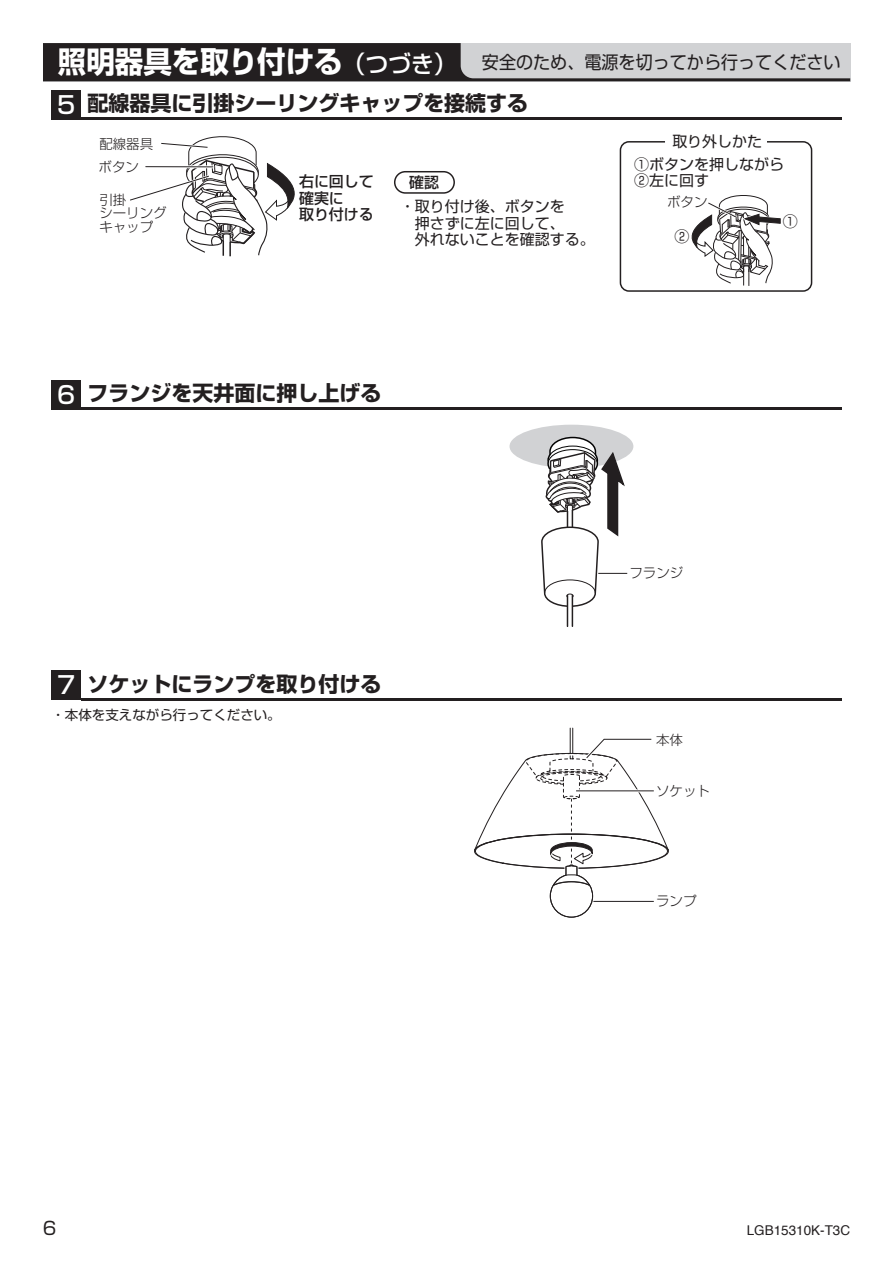
<style>
.page{position:relative;width:893px;height:1263px;background:#fff}
.page>*{position:absolute;margin:0;border:0;box-sizing:border-box;transform-origin:0 0}
.t1{font:21px "Shin Go Pro Bold 90 msp RKSJ H";color:#231f20}
.t2{font:18px "Shin Go Pro Regular 90 msp RKSJ H";color:#231f20;scale:.95 1}
.t3{font:18px "Shin Go Pro Regular 90 msp RKSJ H";color:#231f20}
.t4{font:15px/16.5px "Shin Go Pro Regular 90 msp RKSJ H";color:#231f20}
.t5{font:15px/16.5px "Shin Go Pro Medium 90 msp RKSJ H";color:#231f20}
.t6{font:13.5px/13.5px "Shin Go Pro Light 90 msp RKSJ H";color:#231f20}
.t7{font:13.5px "Shin Go Pro Regular 90 msp RKSJ H";color:#231f20}
.t8{font:13.5px "Helvetica";color:#231f20}
.s1{font-family:"Shin Go Pro Bold 90 msp RKSJ H";font-size:30px;color:#fff}
.s2{font-family:"Shin Go Pro Medium 90 msp RKSJ H";font-size:24px;color:#fff}
</style>
<div class="page">
<svg style="left:43px;top:43px;width:807px;height:38px;background:#716f70"></svg>
<div style="left:509px;top:425px;width:124px;height:43px;background:#d1d2d4;border-radius:50%"></div>
<hr style="left:567px;top:595px;width:1px;height:31px;background:#231f20">
<hr style="left:572px;top:595px;width:1px;height:31px;background:#231f20">
<svg style="left:541px;top:436px;width:86px;height:174px"></svg>
<div style="left:51px;top:380px;width:30px;height:30px;background:#231f20"></div>
<hr style="left:81px;top:408px;width:761px;height:2px;background:#231f20">
<div style="left:51px;top:670px;width:30px;height:30px;background:#231f20"></div>
<hr style="left:81px;top:698px;width:761px;height:2px;background:#231f20">
<div style="left:394px;top:171px;width:61px;height:23px;border:1px solid #231f20;border-radius:11px"></div>
<div style="left:620px;top:141px;width:192px;height:151px;border:1px solid #231f20;border-radius:8px"></div>
<div style="left:666px;top:136px;width:100px;height:10px;background:#fff"></div>
<svg style="left:691px;top:195px;width:90px;height:91px"></svg>
<div style="left:51px;top:90px;width:30px;height:30px;background:#231f20"></div>
<hr style="left:81px;top:117px;width:761px;height:3px;background:#231f20">
<svg style="left:130px;top:136px;width:165px;height:120px"></svg>
<svg style="left:474px;top:728px;width:195px;height:190px"></svg>
<p class="t2" style="left:58px;top:56px;width:825px"><span class="s1">照明器具を取り付ける</span><span class="s2">（つづき）</span> 安全のため、電源を切ってから行ってください</p>
<h1 class="t1" style="left:57px;top:95px;width:472px"><span class="s2">5</span> 配線器具に引掛シーリングキャップを接続する</h1>
<p class="t6" style="left:99px;top:139px;width:55px">配線器具</p>
<p class="t6" style="left:99px;top:162px;width:42px">ボタン</p>
<p class="t6" style="left:99px;top:195px;width:69px">引掛<br>シーリングキャップ</p>
<p class="t5" style="left:299px;top:175px;width:76px">右に回して確実に<br>取り付ける</p>
<p class="t5" style="left:409px;top:176px;width:31px">確認</p>
<p class="t4" style="left:400px;top:200px;width:196px">・取り付け後、ボタンを<br>　押さずに左に回して、<br>　外れないことを確認する。</p>
<p class="t4" style="left:634px;top:131px;width:151px;line-height:23px;text-indent:38px">取り外しかた<br>①ボタンを押しながら</p>
<p class="t4" style="left:634px;top:174px;width:76px">②左に回す</p>
<p class="t6" style="left:667px;top:197px;width:42px">ボタン</p>
<p class="t4" style="left:675px;top:230px;width:16px">②</p>
<p class="t4" style="left:783px;top:215px;width:16px">①</p>
<h1 class="t1" style="left:57px;top:386px;width:326px"><span class="s2">6</span> フランジを天井面に押し上げる</h1>
<h1 class="t1" style="left:57px;top:676px;width:326px"><span class="s2">7</span> ソケットにランプを取り付ける</h1>
<p class="t7" style="left:51px;top:710px;width:231px">・本体を支えながら行ってください。</p>
<p class="t6" style="left:629px;top:568px;width:55px">フランジ</p>
<p class="t6" style="left:656px;top:735px;width:28px">本体</p>
<p class="t6" style="left:656px;top:786px;width:55px">ソケット</p>
<p class="t6" style="left:656px;top:896px;width:42px">ランプ</p>
<p class="t3" style="left:43px;top:1221px;width:15px">6</p>
<p class="t8" style="left:747px;top:1224px;width:105px">LGB15310K-T3C</p>
</div>
